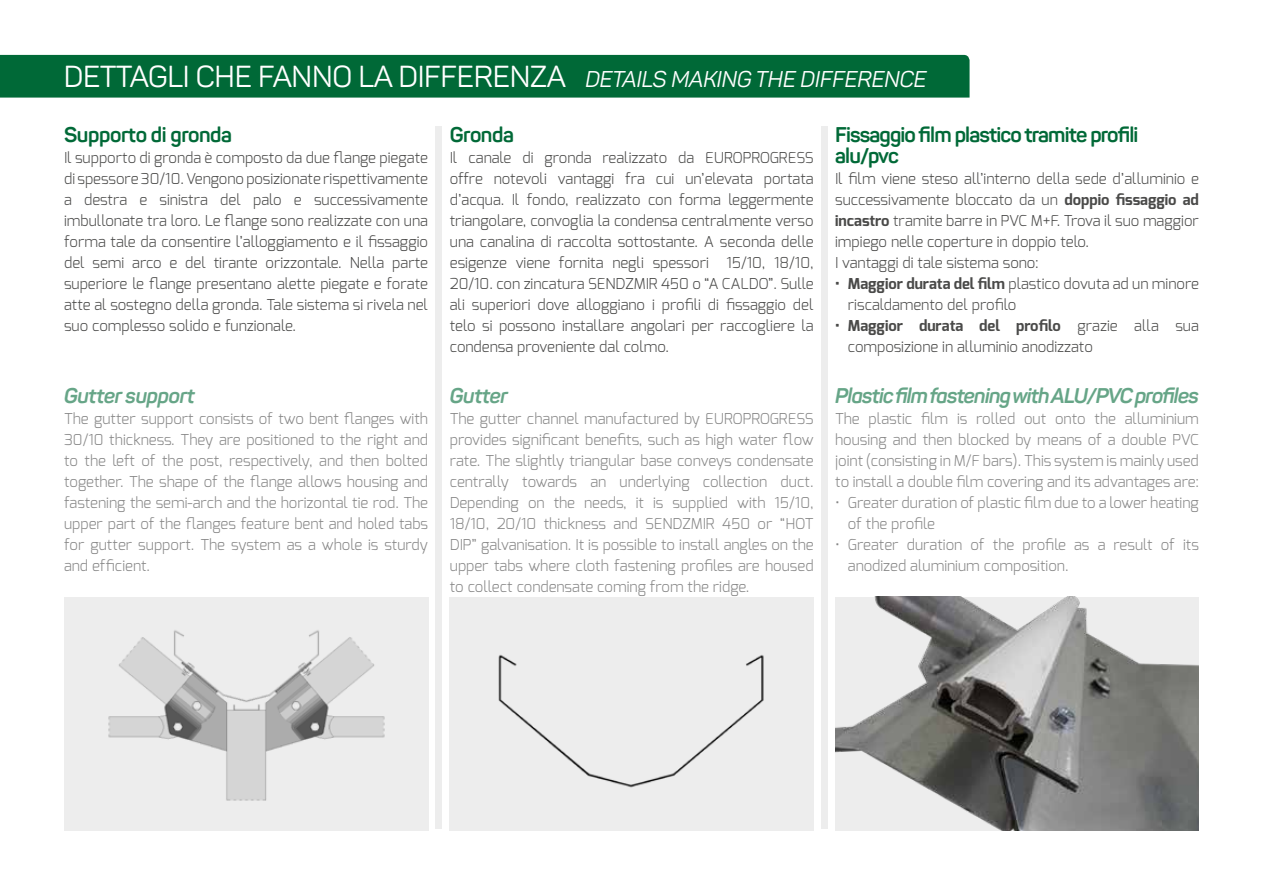
<style>
.page{position:relative;width:1263px;height:893px;background:#fff}
.page>*{position:absolute;margin:0;border:0;box-sizing:border-box;transform-origin:0 0}
.t1{font:30px "Panton";letter-spacing:-.01em;color:#fff}
.t2{font:700 21px/21px "Panton";letter-spacing:-.04em;color:#006937}
.t3{font:italic 700 21px "Panton";letter-spacing:-.04em;color:#66a587}
.t4{font:700 21px "Panton";letter-spacing:-.02em;color:#006937}
.t5{font:italic 700 21px "Panton";letter-spacing:-.02em;color:#66a587}
.t6{font:300 15px/21px "Exo";color:#4a4a49}
.t7{font:300 15px/21px "Exo";color:#878787;text-align:justify}
.s1{font-style:italic;font-size:22.5px}
.s2{font-weight:700}
</style>
<div class="page">
<div style="left:64px;top:597px;width:364px;height:234px;background:#ededed"></div>
<img style="left:108px;top:630px;width:277px;height:171px">
<div style="left:450px;top:597px;width:364px;height:234px;background:#ededed"></div>
<img style="left:498px;top:654px;width:266px;height:134px">
<img style="left:835px;top:597px;width:364px;height:234px">
<div style="left:436px;top:127px;width:6px;height:702px;background:#ededed"></div>
<div style="left:821px;top:127px;width:7px;height:702px;background:#ededed"></div>
<div style="left:0;top:55px;width:969px;height:43px;background:#006937"></div>
<h1 class="t1" style="left:64px;top:58px;width:864px">DETTAGLI CHE FANNO LA DIFFERENZA <span class="s1">DETAILS MAKING THE DIFFERENCE</span></h1>
<h2 class="t4" style="left:64px;top:122px;width:170px">Supporto di gronda</h2>
<p class="t6" style="left:64px;top:147px;width:366px;text-align:justify">Il supporto di gronda è composto da due flange piegate di spessore 30/10. Vengono posizionate rispettivamente a destra e sinistra del palo e successivamente imbullonate tra loro. Le flange sono realizzate con una forma tale da consentire l’alloggiamento e il fissaggio del semi arco e del tirante orizzontale. Nella parte superiore le flange presentano alette piegate e forate atte al sostegno della gronda. Tale sistema si rivela nel suo complesso solido e funzionale.</p>
<h2 class="t2" style="left:450px;top:124px;width:66px">Gronda</h2>
<p class="t6" style="left:450px;top:147px;width:365px;text-align:justify">Il canale di gronda realizzato da EUROPROGRESS offre notevoli vantaggi fra cui un’elevata portata d’acqua. Il fondo, realizzato con forma leggermente triangolare, convoglia la condensa centralmente verso una canalina di raccolta sottostante. A seconda delle esigenze viene fornita negli spessori 15/10, 18/10, 20/10. con zincatura SENDZMIR 450 o “A CALDO”. Sulle ali superiori dove alloggiano i profili di fissaggio del telo si possono installare angolari per raccogliere la condensa proveniente dal colmo.</p>
<h2 class="t3" style="left:450px;top:383px;width:60px">Gutter</h2>
<p class="t7" style="left:450px;top:408px;width:365px">The gutter channel manufactured by EUROPROGRESS provides significant benefits, such as high water flow rate. The slightly triangular base conveys condensate centrally towards an underlying collection duct.<br>Depending on the needs, it is supplied with 15/10, 18/10, 20/10 thickness and SENDZMIR 450 or “HOT DIP” galvanisation. It is possible to install angles on the upper tabs where cloth fastening profiles are housed to collect condensate coming from the ridge.</p>
<h2 class="t2" style="left:835px;top:124px;width:305px">Fissaggio film plastico tramite profili alu/pvc</h2>
<p class="t6" style="left:835px;top:168px;width:365px">Il film viene steso all’interno della sede d’alluminio e successivamente bloccato da un <span class="s2">doppio fissaggio ad incastro</span> tramite barre in PVC M+F. Trova il suo maggior impiego nelle coperture in doppio telo.<br>I vantaggi di tale sistema sono:</p>
<p class="t6" style="left:848px;top:273px;width:352px;text-indent:-13px"><span class="s2">• Maggior durata del film</span> plastico dovuta ad un minore riscaldamento del profilo</p>
<p class="t6" style="left:848px;top:315px;width:353px;text-indent:-13px"><span class="s2">• Maggior durata del profilo</span> grazie alla sua composizione in alluminio anodizzato</p>
<h2 class="t3" style="left:835px;top:383px;width:365px">Plastic film fastening with ALU/PVC profiles</h2>
<p class="t7" style="left:835px;top:408px;width:365px">The plastic film is rolled out onto the alluminium housing and then blocked by means of a double PVC joint (consisting in M/F bars). This system is mainly used to install a double film covering and its advantages are:</p>
<p class="t7" style="left:848px;top:492px;width:352px;text-indent:-13px">• Greater duration of plastic film due to a lower heating of the profile</p>
<p class="t7" style="left:848px;top:534px;width:352px;text-indent:-13px">• Greater duration of the profile as a result of its anodized aluminium composition.</p>
<h2 class="t5" style="left:64px;top:383px;width:132px">Gutter support</h2>
<p class="t7" style="left:64px;top:408px;width:366px">The gutter support consists of two bent flanges with 30/10 thickness. They are positioned to the right and to the left of the post, respectively, and then bolted together. The shape of the flange allows housing and fastening the semi-arch and the horizontal tie rod. The upper part of the flanges feature bent and holed tabs for gutter support. The system as a whole is sturdy and efficient.</p>
</div>
